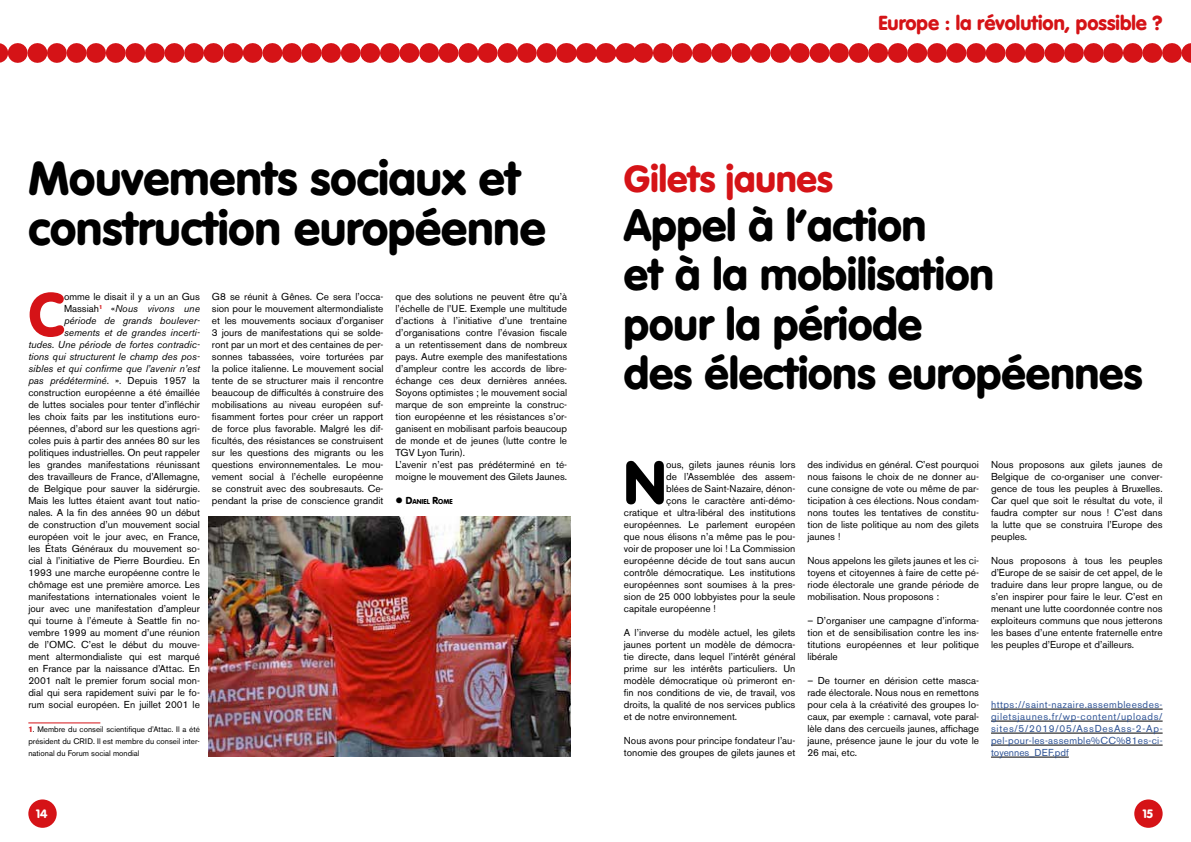
<style>
.page{position:relative;width:1191px;height:842px;background:#fff}
.page>*{position:absolute;margin:0;border:0;box-sizing:border-box;transform-origin:0 0}
.t1{font:900 60.1px "VAG Rounded";color:#d51317}
.t2{font:900 60.1px "VAG Rounded";color:#000}
.t3{font:900 47px/49.3px "VAG Rounded";color:#000}
.t4{font:900 44px/49.3px "VAG Rounded";color:#000}
.t5{font:900 37px "VAG Rounded";color:#d51317}
.t6{font:900 20px "VAG Rounded";color:#d51317}
.t7{font:900 12px "VAG Rounded";color:#fff}
.t8{font:10px/12px "Akzidenz Grotesk BE";color:#000;text-align:justify}
.t9{font:10px/12px "Akzidenz Grotesk BE";letter-spacing:.03em;color:#2f5496;text-align:justify}
.t10{font:8px/12px "Akzidenz Grotesk BE";color:#000;text-align:justify}
.t11{font:900 7px "VAG Rounded";color:#000}
.s1{font-style:italic}
.s2{font-weight:700;color:#d51317}
.s3{font-size:10px}
</style>
<div class="page">
<svg style="left:585px;top:43px;width:1px;height:20px"></svg>
<svg style="left:566px;top:43px;width:1px;height:20px"></svg>
<svg style="left:0;top:43px;width:546px;height:20px"></svg>
<svg style="left:625px;top:43px;width:566px;height:20px"></svg>
<svg style="left:605px;top:43px;width:1px;height:20px"></svg>
<div style="left:28px;top:799px;width:29px;height:29px;background:#d51317;border-radius:50%"></div>
<div style="left:1134px;top:799px;width:28px;height:29px;background:#d51317;border-radius:50%"></div>
<hr style="left:28px;top:723px;width:72px;height:1px;background:#d51317">
<hr style="left:991px;top:709px;width:171px;height:1px;background:#000">
<hr style="left:991px;top:721px;width:171px;height:1px;background:#000">
<hr style="left:991px;top:733px;width:171px;height:1px;background:#000">
<hr style="left:991px;top:745px;width:171px;height:1px;background:#000">
<hr style="left:991px;top:757px;width:77px;height:1px;background:#000">
<img style="left:208px;top:516px;width:363px;height:241px">
<h3 class="t6" style="left:878px;top:11px;width:286px">Europe : la révolution, possible ?</h3>
<h2 class="t3" style="left:28px;top:153px;width:519px">Mouvements sociaux et construction européenne</h2>
<h3 class="t5" style="left:624px;top:156px;width:211px">Gilets jaunes</h3>
<h3 class="t4" style="left:624px;top:200px;width:520px">Appel à l’action<br>et à la mobilisation<br>pour la période<br>des élections européennes</h3>
<h1 class="t1" style="left:28px;top:278px;width:37px">C</h1>
<p class="t8" style="left:28px;top:291px;width:173px;text-align:right">omme le disait il y a un an Gus Massiah<sup>1</sup> «<span class="s1">Nous vivons une<br>période de grands boulever&shy;sements et de grandes incerti-<br>tudes. Une période de fortes contradic&shy;tions qui structurent le champ des pos&shy;sibles et qui confirme que l’avenir n’est pas prédéterminé</span>. ». Depuis 1957 la construction européenne a été émaillée de luttes sociales pour tenter d’infléchir les choix faits par les institutions euro&shy;péennes, d’abord sur les questions agri&shy;coles puis à partir des années 80 sur les politiques industrielles. On peut rappeler les grandes manifestations réunissant des travailleurs de France, d’Allemagne, de Belgique pour sauver la sidérurgie.<br>Mais les luttes étaient avant tout natio&shy;nales. A la fin des années 90 un début de construction d’un mouvement social européen voit le jour avec, en France, les États Généraux du mouvement so&shy;cial à l’initiative de Pierre Bourdieu. En 1993 une marche européenne contre le chômage est une première amorce. Les manifestations internationales voient le jour avec une manifestation d’ampleur qui tourne à l’émeute à Seattle fin no&shy;vembre 1999 au moment d’une réunion de l’OMC. C’est le début du mouve&shy;ment altermondialiste qui est marqué en France par la naissance d’Attac. En 2001 naît le premier forum social mon&shy;dial qui sera rapidement suivi par le fo&shy;rum social européen. En juillet 2001 le</p>
<p class="t10" style="left:28px;top:723px;width:173px"><span class="s2">1</span>. Membre du conseil scientifique d’Attac. Il a été président du CRID. Il est membre du conseil inter&shy;national du Forum social mondial</p>
<p class="t8" style="left:212px;top:291px;width:173px">G8 se réunit à Gênes. Ce sera l’occa&shy;sion pour le mouvement altermondialiste et les mouvements sociaux d’organiser 3 jours de manifestations qui se solde&shy;ront par un mort et des centaines de per&shy;sonnes tabassées, voire torturées par la police italienne. Le mouvement social tente de se structurer mais il rencontre beaucoup de difficultés à construire des mobilisations au niveau européen suf&shy;fisamment fortes pour créer un rapport de force plus favorable. Malgré les dif&shy;ficultés, des résistances se construisent sur les questions des migrants ou les questions environnementales. Le mou&shy;vement social à l’échelle européenne se construit avec des soubresauts. Ce&shy;pendant la prise de conscience grandit</p>
<p class="t8" style="left:395px;top:291px;width:173px;text-align:left">que des solutions ne peuvent être qu’à l’échelle de l’UE. Exemple une multitude d’actions à l’initiative d’une trentaine d’organisations contre l’évasion fiscale a un retentissement dans de nombreux pays. Autre exemple des manifestations d’ampleur contre les accords de libre&shy;échange ces deux dernières années.<br>Soyons optimistes ; le mouvement social marque de son empreinte la construc&shy;tion européenne et les résistances s’or&shy;ganisent en mobilisant parfois beaucoup de monde et de jeunes (lutte contre le TGV Lyon Turin).<br>L’avenir n’est pas prédéterminé en té&shy;moigne le mouvement des Gilets Jaunes.</p>
<p class="t8" style="left:807px;top:459px;width:173px">des individus en général. C’est pourquoi nous faisons le choix de ne donner au&shy;cune consigne de vote ou même de par&shy;ticipation à ces élections. Nous condam&shy;nons toutes les tentatives de constitu&shy;tion de liste politique au nom des gilets jaunes !</p>
<p class="t8" style="left:807px;top:555px;width:173px">Nous appelons les gilets jaunes et les ci&shy;toyens et citoyennes à faire de cette pé&shy;riode électorale une grande période de mobilisation. Nous proposons :</p>
<p class="t8" style="left:807px;top:615px;width:173px">– D’organiser une campagne d’informa&shy;tion et de sensibilisation contre les ins&shy;titutions européennes et leur politique libérale</p>
<p class="t8" style="left:807px;top:675px;width:173px">– De tourner en dérision cette masca&shy;rade électorale. Nous nous en remettons pour cela à la créativité des groupes lo&shy;caux, par exemple : carnaval, vote paral&shy;lèle dans des cercueils jaunes, affichage jaune, présence jaune le jour du vote le 26 mai, etc.</p>
<h1 class="t2" style="left:624px;top:446px;width:44px">N</h1>
<p class="t8" style="left:666px;top:459px;width:131px">ous, gilets jaunes réunis lors</p>
<p class="t8" style="left:991px;top:459px;width:173px">Nous proposons aux gilets jaunes de Belgique de co-organiser une conver&shy;gence de tous les peuples à Bruxelles.<br>Car quel que soit le résultat du vote, il faudra compter sur nous ! C’est dans la lutte que se construira l’Europe des peuples.</p>
<p class="t8" style="left:991px;top:555px;width:173px">Nous proposons à tous les peuples d’Europe de se saisir de cet appel, de le traduire dans leur propre langue, ou de s’en inspirer pour faire le leur. C’est en menant une lutte coordonnée contre nos exploiteurs communs que nous jetterons les bases d’une entente fraternelle entre les peuples d’Europe et d’ailleurs.</p>
<p class="t8" style="left:666px;top:471px;width:131px">de l’Assemblée des assem-</p>
<p class="t8" style="left:666px;top:483px;width:131px">blées de Saint-Nazaire, dénon-</p>
<p class="t8" style="left:666px;top:495px;width:131px">çons le caractère anti-démo-</p>
<p class="t8" style="left:624px;top:507px;width:173px">cratique et ultra-libéral des institutions</p>
<p class="t8" style="left:624px;top:519px;width:173px">européennes. Le parlement européen</p>
<p class="t8" style="left:624px;top:531px;width:173px">que nous élisons n’a même pas le pou-</p>
<p class="t8" style="left:624px;top:543px;width:173px">voir de proposer une loi ! La Commission</p>
<p class="t8" style="left:624px;top:555px;width:173px">européenne décide de tout sans aucun</p>
<p class="t8" style="left:624px;top:567px;width:173px">contrôle démocratique. Les institutions</p>
<p class="t8" style="left:624px;top:579px;width:173px">européennes sont soumises à la pres-</p>
<p class="t8" style="left:624px;top:591px;width:173px">sion de 25 000 lobbyistes pour la seule</p>
<p class="t8" style="left:624px;top:603px;width:94px">capitale européenne !</p>
<p class="t8" style="left:624px;top:627px;width:173px">A l’inverse du modèle actuel, les gilets jaunes portent un modèle de démocra&shy;tie directe, dans lequel l’intérêt général prime sur les intérêts particuliers. Un modèle démocratique où primeront en&shy;fin nos conditions de vie, de travail, vos droits, la qualité de nos services publics et de notre environnement.</p>
<p class="t8" style="left:624px;top:735px;width:173px">Nous avons pour principe fondateur l’au&shy;tonomie des groupes de gilets jaunes et</p>
<p class="t11" style="left:395px;top:497px;width:59px">● <span class="s3">D</span>ANIEL <span class="s3">R</span>OME</p>
<p class="t9" style="left:991px;top:699px;width:173px">https://saint-nazaire.assembleesdes&shy;giletsjaunes.fr/wp-content/uploads/ sites/5/2019/05/AssDesAss-2-Ap&shy;pel-pour-les-assemble%CC%81es-ci&shy;toyennes_DEF.pdf</p>
<p class="t7" style="left:36px;top:807px;width:13px">14</p>
<p class="t7" style="left:1142px;top:807px;width:11px">15</p>
</div>
